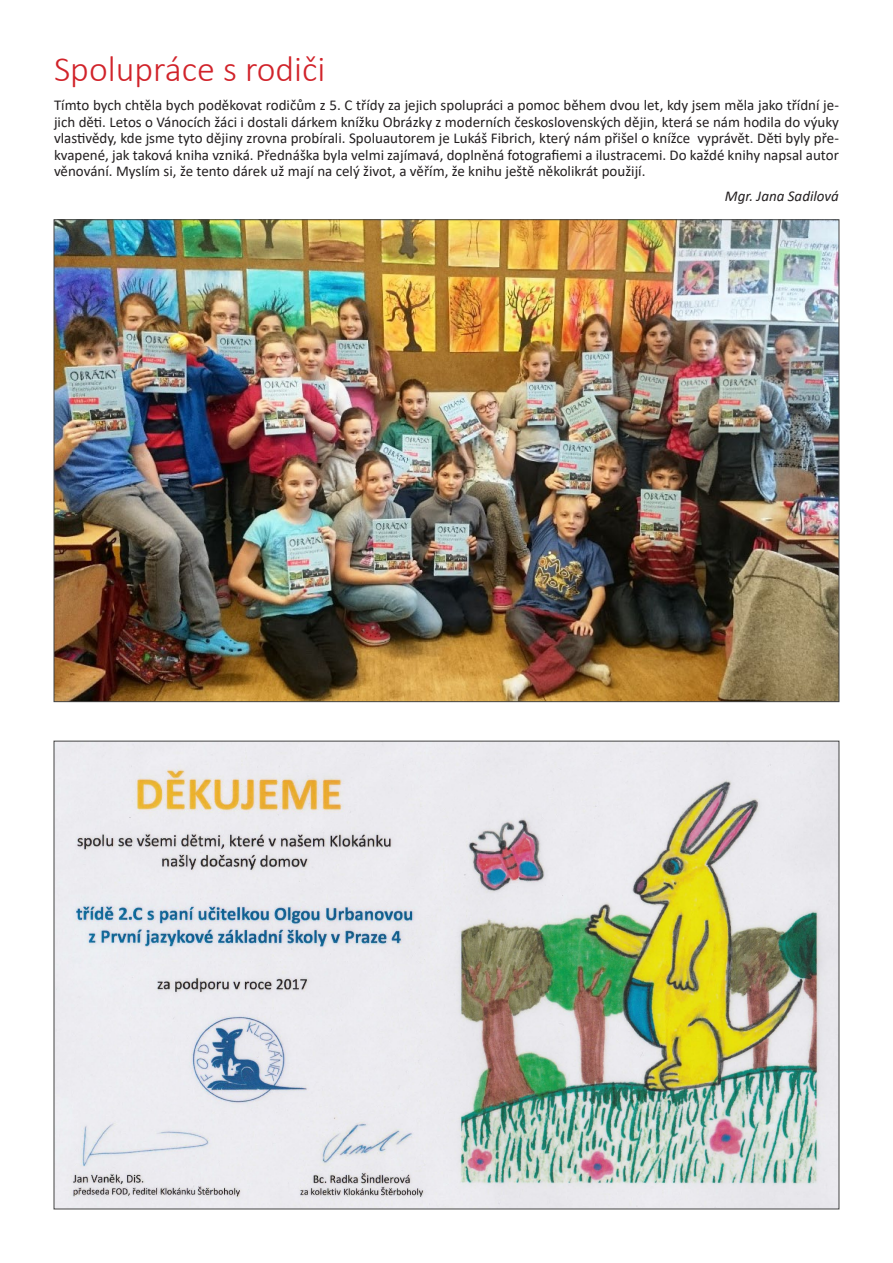
<style>
.page{position:relative;width:893px;height:1263px;background:#fff}
.page>*{position:absolute;margin:0;border:0;box-sizing:border-box;transform-origin:0 0}
.t1{font:300 36px "Calibri";color:#d1232a}
.t2{font:15px/16.5px "Calibri";color:#231f20;text-align:justify}
.t3{font:italic 15px "Calibri";color:#231f20}
</style>
<div class="page">
<img style="left:56px;top:743px;width:781px;height:464px">
<img style="left:56px;top:222px;width:781px;height:478px">
<h1 class="t1" style="left:54px;top:47px;width:273px">Spolupráce s rodiči</h1>
<p class="t2" style="left:54px;top:97px;width:786px">Tímto bych chtěla bych poděkovat rodičům z 5. C třídy za jejich spolupráci a pomoc během dvou let, kdy jsem měla jako třídní je&shy;jich děti. Letos o Vánocích žáci i dostali dárkem knížku Obrázky z moderních československých dějin, která se nám hodila do výuky vlastivědy, kde jsme tyto dějiny zrovna probírali. Spoluautorem je Lukáš Fibrich, který nám přišel o knížce vyprávět. Děti byly pře&shy;kvapené, jak taková kniha vzniká. Přednáška byla velmi zajímavá, doplněná fotografiemi a ilustracemi. Do každé knihy napsal autor věnování. Myslím si, že tento dárek už mají na celý život, a věřím, že knihu ještě několikrát použijí.</p>
<p class="t3" style="left:725px;top:186px;width:116px">Mgr. Jana Sadilová</p>
</div>
